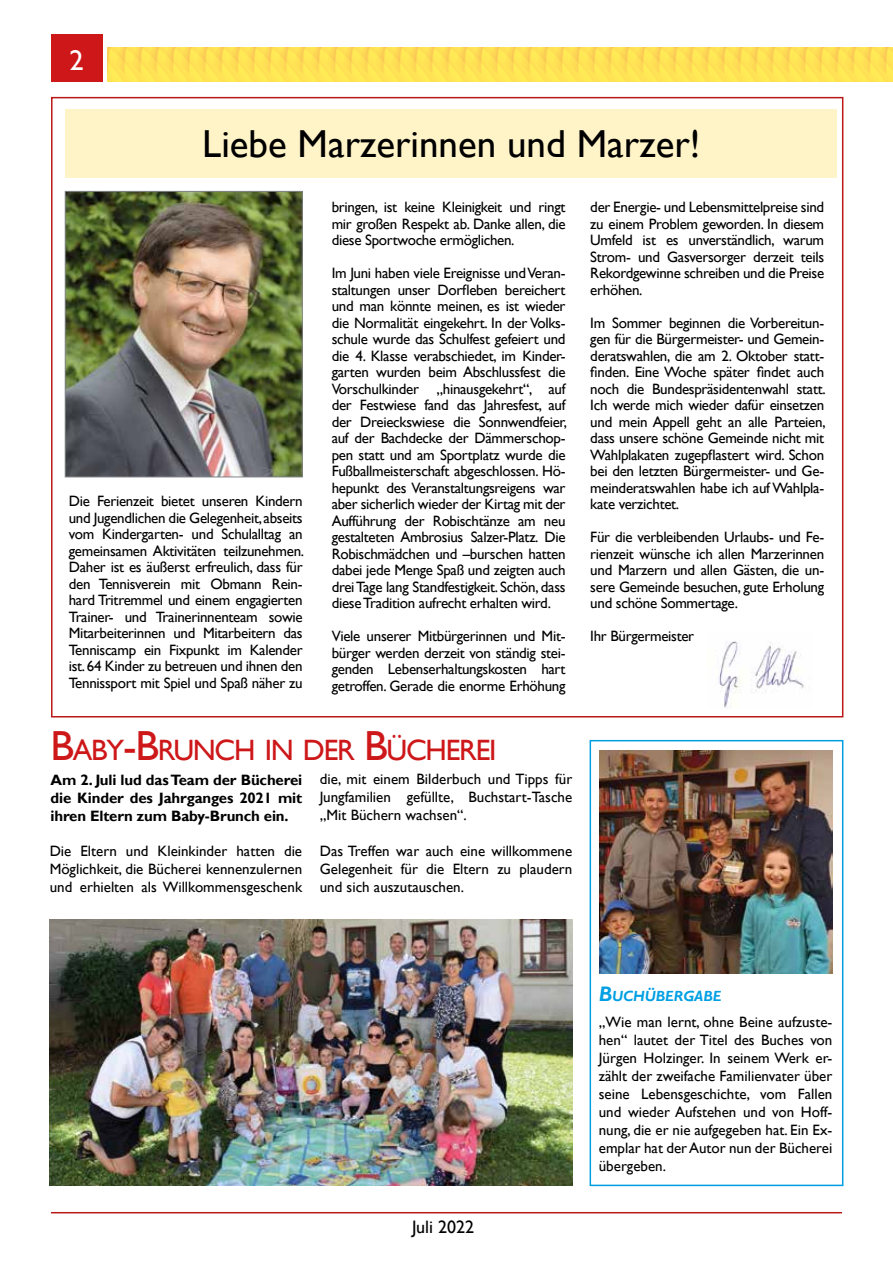
<style>
.page{position:relative;width:893px;height:1263px;background:#fff}
.page>*{position:absolute;margin:0;border:0;box-sizing:border-box;transform-origin:0 0}
.t1{font:39px "Gill Sans";color:#000}
.t2{font:29.4px "Gill Sans";letter-spacing:-.045em;color:#cd1719}
.t3{font:28.5px "Gill Sans";color:#fff}
.t4{font:18px "Gill Sans";color:#000}
.t5{font:15px/16.5px "Gill Sans";letter-spacing:-.02em;color:#000;text-align:justify}
.t6{font:700 15px/18px "Gill Sans";letter-spacing:-.01em;color:#000;text-align:justify}
.t7{font:italic 700 14.7px "Gill Sans";color:#009fe3}
.s1{font-size:42px}
.s2{font-size:21px}
</style>
<div class="page">
<div style="left:51px;top:34px;width:51px;height:47px;background:#cd1719"></div>
<img style="left:107px;top:48px;width:786px;height:34px">
<hr style="left:51px;top:1212px;width:791px;height:1px;background:#bb1818">
<img style="left:718px;top:641px;width:86px;height:67px">
<div style="left:66px;top:109px;width:771px;height:68px;background:#fff4c8"></div>
<div style="left:55px;top:181px;width:258px;height:306px;background:#fff;opacity:.75"></div>
<div style="left:65px;top:191px;width:238px;height:286px;border:1px solid #808587"></div>
<img style="left:600px;top:750px;width:232px;height:224px">
<div style="left:590px;top:740px;width:253px;height:446px;border:2px solid #009fe3"></div>
<img style="left:50px;top:919px;width:522px;height:266px">
<h3 class="t3" style="left:69px;top:44px;width:16px">2</h3>
<h1 class="t1" style="left:202px;top:121px;width:500px">Liebe Marzerinnen und Marzer!</h1>
<p class="t5" style="left:69px;top:493px;width:237px">Die Ferienzeit bietet unseren Kindern und Jugendlichen die Gelegenheit, abseits vom Kindergarten- und Schulalltag an gemeinsamen Aktivitäten teilzunehmen.<br>Daher ist es äußerst erfreulich, dass für den Tennisverein mit Obmann Rein&shy;hard Tritremmel und einem engagierten Trainer- und Trainerinnenteam sowie Mitarbeiterinnen und Mitarbeitern das Tenniscamp ein Fixpunkt im Kalender ist. 64 Kinder zu betreuen und ihnen den Tennissport mit Spiel und Spaß näher zu</p>
<p class="t5" style="left:332px;top:199px;width:235px">bringen, ist keine Kleinigkeit und ringt mir großen Respekt ab. Danke allen, die diese Sportwoche ermöglichen.</p>
<p class="t5" style="left:332px;top:265px;width:237px">Im Juni haben viele Ereignisse und Veran&shy;staltungen unser Dorfleben bereichert und man könnte meinen, es ist wieder die Normalität eingekehrt. In der Volks&shy;schule wurde das Schulfest gefeiert und die 4. Klasse verabschiedet, im Kinder&shy;garten wurden beim Abschlussfest die Vorschulkinder „hinausgekehrt“, auf der Festwiese fand das Jahresfest, auf der Dreieckswiese die Sonnwendfeier, auf der Bachdecke der Dämmerschop&shy;pen statt und am Sportplatz wurde die Fußballmeisterschaft abgeschlossen. Hö&shy;hepunkt des Veranstaltungsreigens war aber sicherlich wieder der Kirtag mit der Aufführung der Robischtänze am neu gestalteten Ambrosius Salzer-Platz. Die Robischmädchen und –burschen hatten dabei jede Menge Spaß und zeigten auch drei Tage lang Standfestigkeit. Schön, dass diese Tradition aufrecht erhalten wird.</p>
<p class="t5" style="left:332px;top:628px;width:235px">Viele unserer Mitbürgerinnen und Mit&shy;bürger werden derzeit von ständig stei&shy;genden Lebenserhaltungskosten hart getroffen. Gerade die enorme Erhöhung</p>
<h2 class="t2" style="left:51px;top:733px;width:447px"><span class="s1">B</span>ABY<span class="s1">-B</span>RUNCH IN DER <span class="s1">B</span>ÜCHEREI</h2>
<p class="t6" style="left:51px;top:771px;width:253px">Am 2. Juli lud das Team der Bücherei die Kinder des Jahrganges 2021 mit ihren Eltern zum Baby-Brunch ein.</p>
<p class="t5" style="left:50px;top:842px;width:254px;line-height:18px">Die Eltern und Kleinkinder hatten die Möglichkeit, die Bücherei kennenzulernen und erhielten als Willkommensgeschenk</p>
<p class="t5" style="left:320px;top:770px;width:254px;line-height:18px">die, mit einem Bilderbuch und Tipps für Jungfamilien gefüllte, Buchstart-Tasche „Mit Büchern wachsen“.</p>
<p class="t5" style="left:320px;top:842px;width:254px;line-height:18px">Das Treffen war auch eine willkommene Gelegenheit für die Eltern zu plaudern und sich auszutauschen.</p>
<p class="t5" style="left:590px;top:199px;width:235px">der Energie- und Lebensmittelpreise sind zu einem Problem geworden. In diesem Umfeld ist es unverständlich, warum Strom- und Gasversorger derzeit teils Rekordgewinne schreiben und die Preise erhöhen.</p>
<p class="t5" style="left:590px;top:314px;width:237px">Im Sommer beginnen die Vorbereitun&shy;gen für die Bürgermeister- und Gemein&shy;deratswahlen, die am 2. Oktober statt&shy;finden. Eine Woche später findet auch noch die Bundespräsidentenwahl statt.<br>Ich werde mich wieder dafür einsetzen und mein Appell geht an alle Parteien, dass unsere schöne Gemeinde nicht mit Wahlplakaten zugepflastert wird. Schon bei den letzten Bürgermeister- und Ge&shy;meinderatswahlen habe ich auf Wahlpla&shy;kate verzichtet.</p>
<p class="t5" style="left:590px;top:529px;width:235px">Für die verbleibenden Urlaubs- und Fe&shy;rienzeit wünsche ich allen Marzerinnen und Marzern und allen Gästen, die un&shy;sere Gemeinde besuchen, gute Erholung und schöne Sommertage.</p>
<p class="t5" style="left:590px;top:628px;width:105px">Ihr Bürgermeister</p>
<p class="t4" style="left:412px;top:1216px;width:64px">Juli 2022</p>
<p class="t7" style="left:599px;top:987px;width:124px"><span class="s2">B</span>UCHÜBERGABE</p>
<p class="t5" style="left:599px;top:1013px;width:235px;line-height:18px">„Wie man lernt, ohne Beine aufzuste&shy;hen“ lautet der Titel des Buches von Jürgen Holzinger. In seinem Werk er&shy;zählt der zweifache Familienvater über seine Lebensgeschichte, vom Fallen und wieder Aufstehen und von Hoff&shy;nung, die er nie aufgegeben hat. Ein Ex&shy;emplar hat der Autor nun der Bücherei übergeben.</p>
</div>
